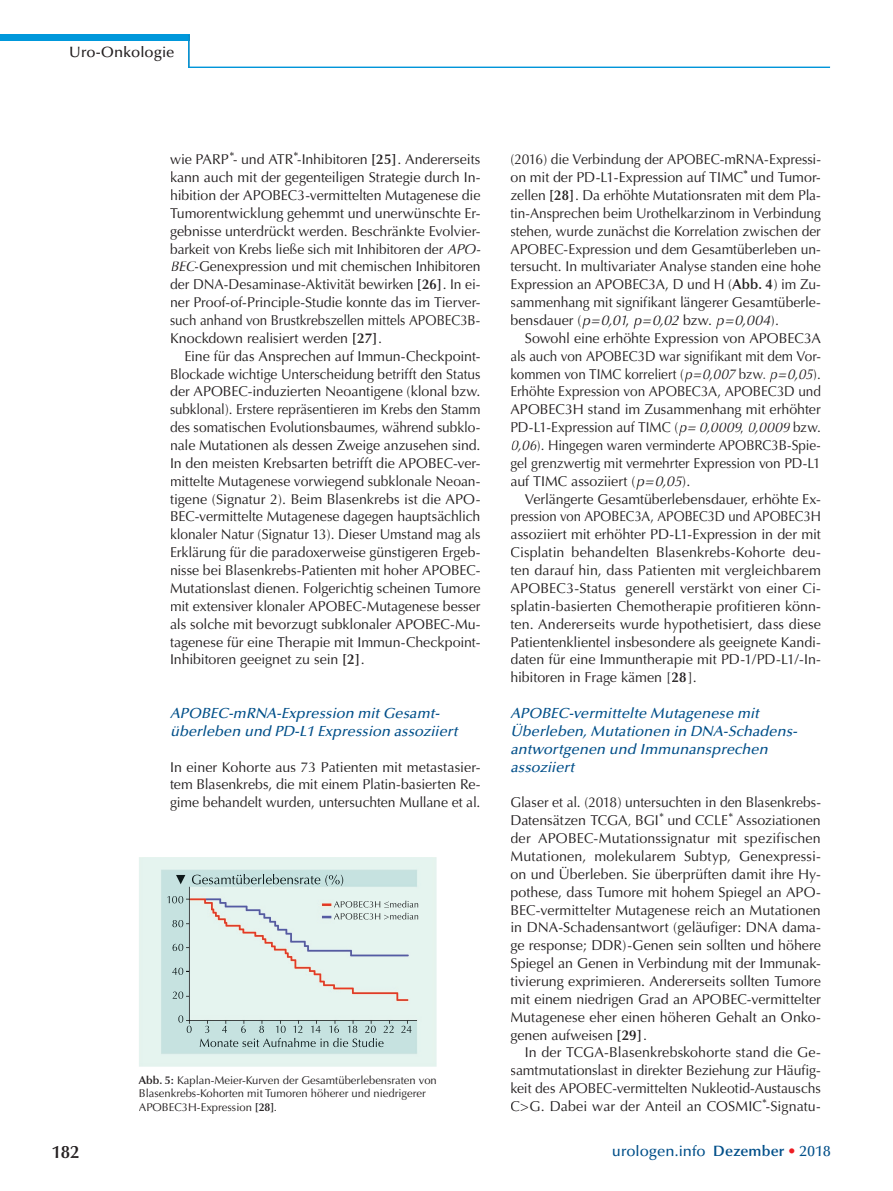
<style>
.page{position:relative;width:893px;height:1191px;background:#fff}
.page>*{position:absolute;margin:0;border:0;box-sizing:border-box;transform-origin:0 0}
.t1{font:600 18px "Optima";color:#231f20}
.t2{font:500 15px "Optima";color:#004f89}
.t3{font:500 15px "Optima";color:#231f20}
.t4{font:italic 500 14.7px/17.9px "Optima";color:#004f89}
.t5{font:14.25px/17.9px "Optima";letter-spacing:-.005em;color:#231f20;text-align:justify}
.t6{font:12px "Optima";color:#231f20}
.t7{font:11.25px/13.5px "Optima";color:#231f20}
.s1{font-style:italic}
.s2{font-weight:600}
.s3{font-size:12px}
.s4{color:#ee1d23}
</style>
<div class="page">
<div style="left:0;top:35px;width:189px;height:6px;background:#0098db"></div>
<hr style="left:188px;top:36px;width:2px;height:31px;background:#0095d9">
<hr style="left:188px;top:67px;width:642px;height:1px;background:#0095d9">
<img style="left:139px;top:857px;width:298px;height:209px">
<img style="left:167px;top:896px;width:16px;height:7px">
<svg style="left:172px;top:920px;width:11px;height:7px"></svg>
<svg style="left:173px;top:944px;width:10px;height:7px"></svg>
<svg style="left:172px;top:967px;width:11px;height:8px"></svg>
<svg style="left:172px;top:991px;width:11px;height:7px"></svg>
<svg style="left:176px;top:875px;width:9px;height:9px"></svg>
<img style="left:187px;top:874px;width:156px;height:12px">
<svg style="left:178px;top:1015px;width:41px;height:18px"></svg>
<img style="left:222px;top:1025px;width:24px;height:8px">
<img style="left:259px;top:1025px;width:27px;height:8px">
<img style="left:293px;top:1025px;width:46px;height:8px">
<svg style="left:339px;top:1025px;width:22px;height:8px"></svg>
<img style="left:365px;top:1025px;width:47px;height:8px">
<img style="left:200px;top:1037px;width:184px;height:10px">
<img style="left:334px;top:901px;width:47px;height:6px">
<svg style="left:384px;top:901px;width:5px;height:6px"></svg>
<img style="left:390px;top:900px;width:28px;height:7px">
<img style="left:334px;top:912px;width:84px;height:7px">
<p class="t3" style="left:69px;top:44px;width:107px">Uro-Onkologie</p>
<p class="t6" style="left:229px;top:149px;width:7px">*</p>
<p class="t6" style="left:293px;top:149px;width:7px">*</p>
<p class="t5" style="left:170px;top:168px;width:315px;text-align:left">kann auch mit der gegenteiligen Strategie durch In&shy;hibition der APOBEC3-vermittelten Mutagenese die Tumorentwicklung gehemmt und unerwünschte Er&shy;gebnisse unterdrückt werden. Beschränkte Evolvier&shy;barkeit von Krebs ließe sich mit Inhibitoren der <span class="s1">APO-BEC</span>-Genexpression und mit chemischen Inhibitoren der DNA-Desaminase-Aktivität bewirken <span class="s2">[26]</span>. In ei&shy;ner Proof-of-Principle-Studie konnte das im Tierver&shy;such anhand von Brustkrebszellen mittels APOBEC3B-Knockdown realisiert werden <span class="s2">[27]</span>.</p>
<p class="t5" style="left:170px;top:347px;width:312px;text-indent:14px">Eine für das Ansprechen auf Immun-Checkpoint-Blockade wichtige Unterscheidung betrifft den Status der APOBEC-induzierten Neoantigene (klonal bzw. subklonal). Erstere repräsentieren im Krebs den Stamm des somatischen Evolutionsbaumes, während subklo&shy;nale Mutationen als dessen Zweige anzusehen sind.<br>In den meisten Krebsarten betrifft die APOBEC-ver&shy;mittelte Mutagenese vorwiegend subklonale Neoan&shy;tigene (Signatur 2). Beim Blasenkrebs ist die APO-BEC-vermittelte Mutagenese dagegen hauptsächlich klonaler Natur (Signatur 13). Dieser Umstand mag als Erklärung für die paradoxerweise günstigeren Ergeb&shy;nisse bei Blasenkrebs-Patienten mit hoher APOBEC-Mutationslast dienen. Folgerichtig scheinen Tumore mit extensiver klonaler APOBEC-Mutagenese besser als solche mit bevorzugt subklonaler APOBEC-Mu&shy;tagenese für eine Therapie mit Immun-Checkpoint-Inhibitoren geeignet zu sein <span class="s2">[2]</span>.</p>
<p class="t4" style="left:170px;top:704px;width:293px">APOBEC-mRNA-Expression mitGesamt&shy;überleben und PD-L1 Expression assoziiert</p>
<p class="t5" style="left:170px;top:758px;width:312px">In einer Kohorte aus 73 Patienten mit metastasier&shy;tem Blasenkrebs, die mit einem Platin-basierten Re&shy;gime behandelt wurden, untersuchten Mullane et al.</p>
<p class="t5" style="left:170px;top:151px;width:312px">wie PARP - und ATR -Inhibitoren <span class="s2">[25]</span>. Andererseits</p>
<p class="t7" style="left:139px;top:1073px;width:300px"><span class="s2">Abb. 5:</span> Kaplan-Meier-Kurven der Gesamtüberlebensraten von<br>Blasenkrebs-Kohorten mit Tumoren höherer und niedrigerer<br>APOBEC3H-Expression <span class="s2">[28]</span>.</p>
<p class="t5" style="left:510px;top:151px;width:312px">(2016) die Verbindung der APOBEC-mRNA-Expressi&shy;on mit der PD-L1-Expression auf TIMC und Tumor-</p>
<p class="t6" style="left:743px;top:166px;width:7px">*</p>
<p class="t5" style="left:510px;top:186px;width:312px">zellen <span class="s2">[28]</span>. Da erhöhte Mutationsraten mit dem Pla&shy;tin-Ansprechen beim Urothelkarzinom in Verbindung stehen, wurde zunächst die Korrelation zwischen der APOBEC-Expression und dem Gesamtüberleben un&shy;tersucht. In multivariater Analyse standen eine hohe Expression an APOBEC3A, D und H (<span class="s2">Abb. 4</span>) im Zu&shy;sammenhang mit signifikant längerer Gesamtüberle&shy;bensdauer (<span class="s1">p=0,01</span>, <span class="s1">p=0,02</span> bzw. <span class="s1">p=0,004</span>) .</p>
<p class="t5" style="left:510px;top:329px;width:312px;text-indent:14px">Sowohl eine erhöhte Expression von APOBEC3A als auch von APOBEC3D war signifikant mit dem Vor&shy;kommen von TIMC korreliert (<span class="s1">p=0,007</span> bzw. <span class="s1">p=0,05</span>).<br>Erhöhte Expression von APOBEC3A, APOBEC3D und APOBEC3H stand im Zusammenhang mit erhöhter PD-L1-Expression auf TIMC (<span class="s1">p= 0,0009</span>, <span class="s1">0,0009</span> bzw.<br><span class="s1">0,06</span>). Hingegen waren verminderte APOBRC3B-Spie&shy;gel grenzwertig mit vermehrter Expression von PD-L1 auf TIMC assoziiert (<span class="s1">p=0,05</span>).</p>
<p class="t5" style="left:510px;top:490px;width:312px;text-indent:14px">Verlängerte Gesamtüberlebensdauer, erhöhte Ex&shy;pression von APOBEC3A, APOBEC3D und APOBEC3H assoziiert mit erhöhter PD-L1-Expression in der mit Cisplatin behandelten Blasenkrebs-Kohorte deu&shy;ten darauf hin, dass Patienten mit vergleichbarem APOBEC3-Status generell verstärkt von einer Ci&shy;splatin-basierten Chemotherapie profitieren könn&shy;ten. Andererseits wurde hypothetisiert, dass diese Patientenklientel insbesondere als geeignete Kandi&shy;daten für eine Immuntherapie mit PD-1/PD-L1/-In&shy;hibitoren in Frage kämen [<span class="s2">28</span>].</p>
<p class="t4" style="left:510px;top:704px;width:292px">APOBEC-vermittelte Mutagenese mit<br>Überleben,Mutationen in DNA-Schadens&shy;antwortgenen und Immunansprechen assoziiert</p>
<p class="t5" style="left:510px;top:793px;width:312px">Glaser et al. (2018) untersuchten in den Blasenkrebs-<br>Datensätzen TCGA<span class="s3">,</span> BGI und CCLE</p>
<p class="t6" style="left:728px;top:809px;width:7px">*</p>
<p class="t5" style="left:510px;top:829px;width:312px">der APOBEC-Mutationssignatur mit spezifischen Mutationen, molekularem Subtyp, Genexpressi&shy;on und Überleben. Sie überprüften damit ihre Hy&shy;pothese, dass Tumore mit hohem Spiegel an APO-BEC-vermittelter Mutagenese reich an Mutationen in DNA-Schadensantwort (geläufiger: DNA dama&shy;ge response; DDR)-Genen sein sollten und höhere Spiegel an Genen in Verbindung mit der Immunak&shy;tivierung exprimieren. Andererseits sollten Tumore mit einem niedrigen Grad an APOBEC-vermittelter Mutagenese eher einen höheren Gehalt an Onko&shy;genen aufweisen <span class="s2">[29]</span>.</p>
<p class="t5" style="left:510px;top:1043px;width:312px;text-indent:14px">In der TCGA-Blasenkrebskohorte stand die Ge&shy;samtmutationslast in direkter Beziehung zur Häufig&shy;keit des APOBEC-vermittelten Nukleotid-Austauschs C&gt;G. Dabei war der Anteil an COSMIC -Signatu-</p>
<p class="t6" style="left:659px;top:809px;width:7px">*</p>
<p class="t5" style="left:736px;top:811px;width:86px">Assoziationen</p>
<p class="t6" style="left:762px;top:1095px;width:7px">*</p>
<p class="t1" style="left:52px;top:1141px;width:30px">182</p>
<p class="t2" style="left:612px;top:1142px;width:220px">urologen.info <span class="s2">Dezember</span> <span class="s4">•</span> 2018</p>
</div>
